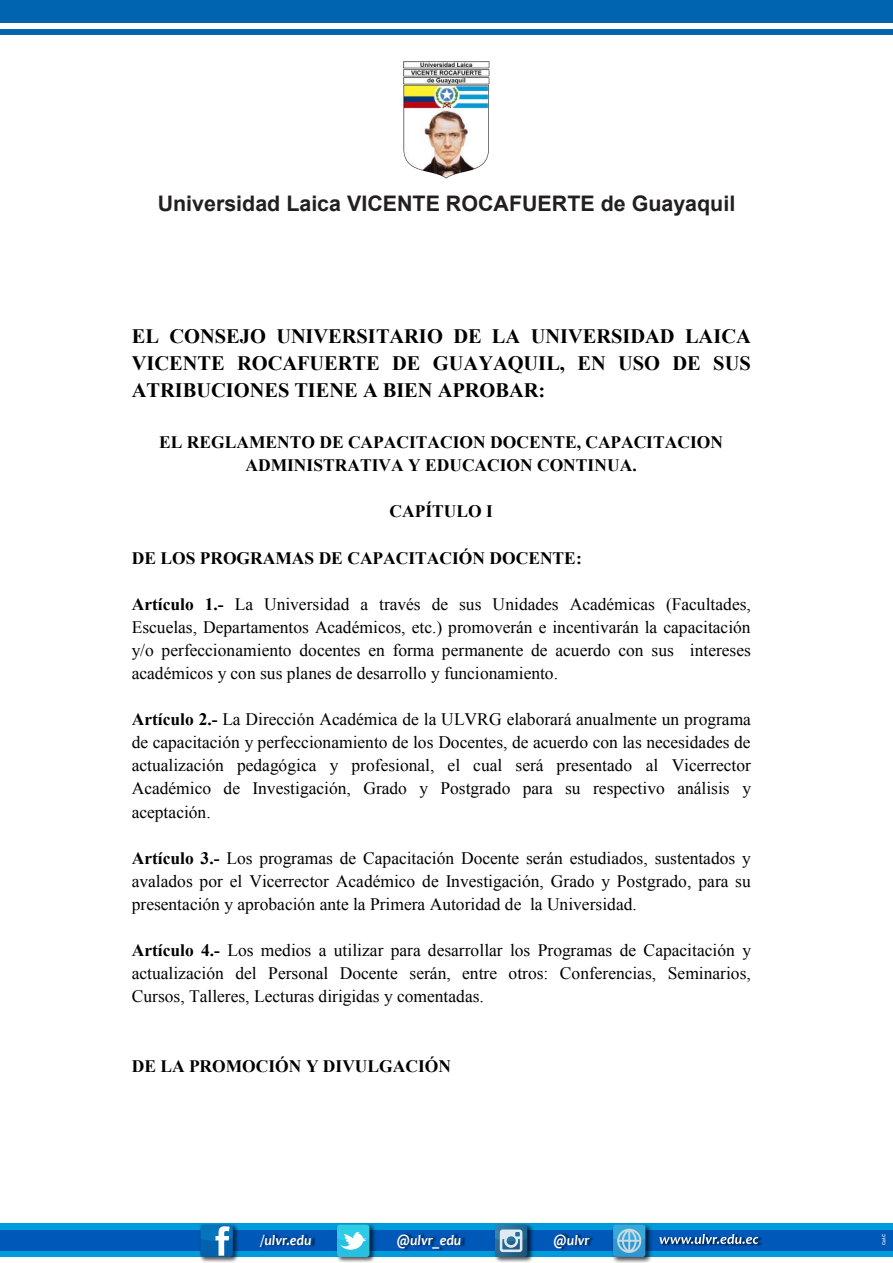
<style>
.page{position:relative;width:893px;height:1263px;background:#fff}
.page>*{position:absolute;margin:0;border:0;box-sizing:border-box;transform-origin:0 0}
.t1{font:700 21.45px "Arial";color:#231f20}
.t2{font:700 20.4px/27px "Times New Roman";color:#000;text-align:justify}
.t3{font:17.4px/23.1px "Times New Roman";color:#000;text-align:justify}
.t4{font:700 17.4px/23.1px "Times New Roman";color:#000;text-align:center}
.t5{font:italic 700 14.7px "Candara";color:#fff;scale:.95 1}
.t6{font:600 4.2px "Avant Garde";color:#fff;scale:.91 1}
.s1{font-weight:700}
</style>
<div class="page">
<div style="left:0;top:1223px;width:893px;height:34px;background:#009bdb"></div>
<div style="left:0;top:1230px;width:893px;height:21px;background:#0058b8"></div>
<img style="left:200px;top:1224px;width:38px;height:39px">
<svg style="left:200px;top:1224px;width:33px;height:33px"></svg>
<svg style="left:200px;top:1224px;width:33px;height:32px"></svg>
<img style="left:261px;top:1233px;width:55px;height:16px">
<img style="left:337px;top:1224px;width:38px;height:39px">
<div style="left:337px;top:1224px;width:32px;height:33px;background:#27c0e2;border-radius:3px"></div>
<svg style="left:337px;top:1224px;width:32px;height:26px"></svg>
<img style="left:399px;top:1233px;width:67px;height:18px">
<img style="left:494px;top:1224px;width:39px;height:39px">
<svg style="left:495px;top:1224px;width:32px;height:33px"></svg>
<img style="left:556px;top:1233px;width:38px;height:17px">
<img style="left:612px;top:1224px;width:40px;height:39px">
<div style="left:613px;top:1224px;width:32px;height:33px;background:#2d97d3;border-radius:3px"></div>
<svg style="left:613px;top:1224px;width:32px;height:29px"></svg>
<img style="left:662px;top:1237px;width:100px;height:9px">
<svg style="left:660px;top:1234px;width:98px;height:10px"></svg>
<img style="left:403px;top:61px;width:87px;height:118px">
<div style="left:0;top:0;width:893px;height:35px;background:#0164b1"></div>
<div style="left:0;top:23px;width:893px;height:6px;background:#fff"></div>
<p class="t1" style="left:158px;top:192px;width:579px">Universidad Laica VICENTE ROCAFUERTE de Guayaquil</p>
<p class="t2" style="left:132px;top:322px;width:620px">EL CONSEJO UNIVERSITARIO DE LA UNIVERSIDAD LAICA VICENTE ROCAFUERTE DE GUAYAQUIL, EN USO DE SUS ATRIBUCIONES TIENE A BIEN APROBAR:</p>
<p class="t4" style="left:159px;top:431px;width:565px">EL REGLAMENTO DE CAPACITACION DOCENTE, CAPACITACION<br>ADMINISTRATIVA Y EDUCACION CONTINUA.</p>
<p class="t4" style="left:390px;top:500px;width:105px">CAPÍTULO I</p>
<p class="t4" style="left:132px;top:546px;width:452px">DE LOS PROGRAMAS DE CAPACITACIÓN DOCENTE:</p>
<p class="t3" style="left:132px;top:592px;width:621px"><span class="s1">Artículo 1.-</span> La Universidad a través de sus Unidades Académicas (Facultades, Escuelas, Departamentos Académicos, etc.) promoverán e incentivarán la capacitación y/o perfeccionamiento docentes en forma permanente de acuerdo con sus intereses académicos y con sus planes de desarrollo y funcionamiento.</p>
<p class="t3" style="left:132px;top:708px;width:621px"><span class="s1">Artículo 2.-</span> La Dirección Académica de la ULVRG elaborará anualmente un programa de capacitación y perfeccionamiento de los Docentes, de acuerdo con las necesidades de actualización pedagógica y profesional, el cual será presentado al Vicerrector Académico de Investigación, Grado y Postgrado para su respectivo análisis y aceptación.</p>
<p class="t3" style="left:132px;top:846px;width:621px"><span class="s1">Artículo 3.-</span> Los programas de Capacitación Docente serán estudiados, sustentados y avalados por el Vicerrector Académico de Investigación, Grado y Postgrado, para su presentación y aprobación ante la Primera Autoridad de la Universidad.</p>
<p class="t3" style="left:132px;top:939px;width:621px"><span class="s1">Artículo 4.-</span> Los medios a utilizar para desarrollar los Programas de Capacitación y actualización del Personal Docente serán, entre otros: Conferencias, Seminarios, Cursos, Talleres, Lecturas dirigidas y comentadas.</p>
<p class="t4" style="left:132px;top:1055px;width:321px">DE LA PROMOCIÓN Y DIVULGACIÓN</p>
<p class="t5" style="left:261px;top:1234px;width:55px">/ulvr.edu</p>
<p class="t5" style="left:396px;top:1234px;width:70px">@ulvr_edu</p>
<p class="t5" style="left:553px;top:1234px;width:40px">@ulvr</p>
<p class="t6" style="left:882px;top:1245px;width:14px;rotate:-90deg">Cat.C</p>
</div>
